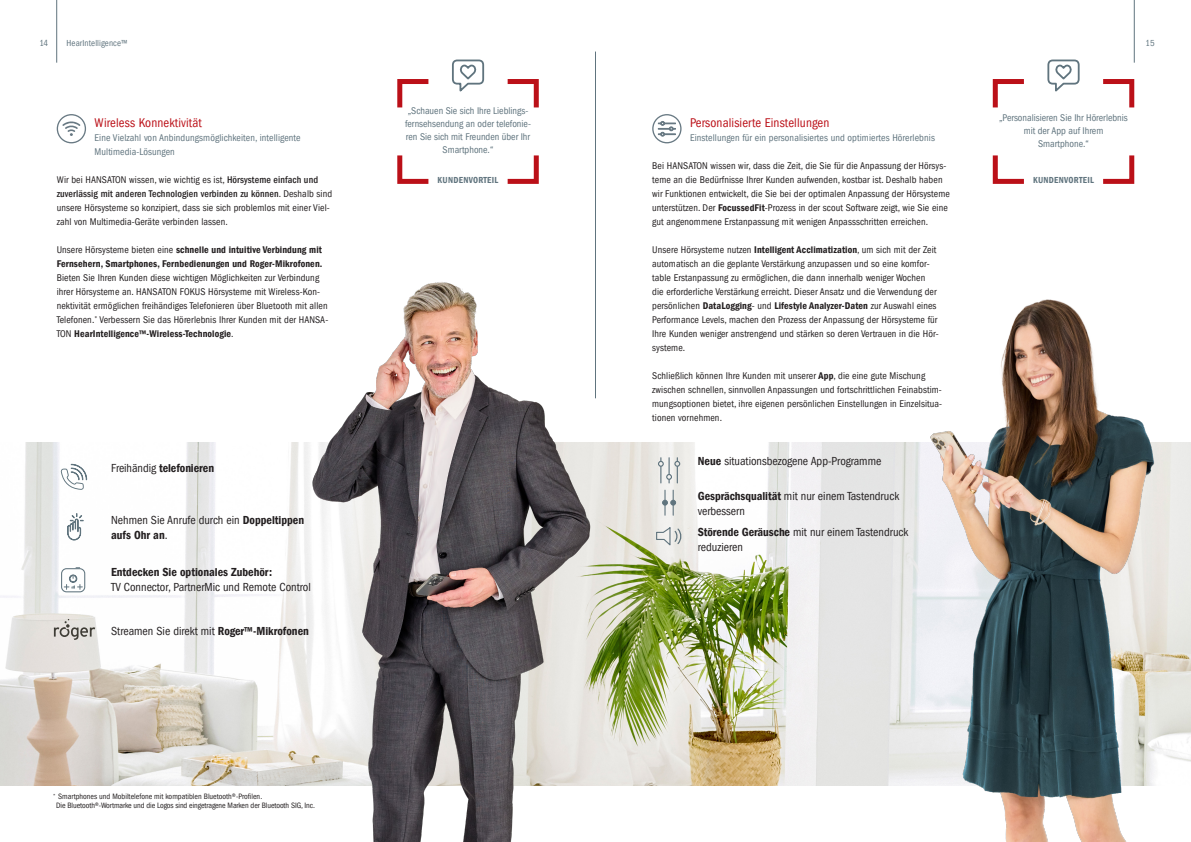
<style>
.page{position:relative;width:1191px;height:842px;background:#fff}
.page>*{position:absolute;margin:0;border:0;box-sizing:border-box;transform-origin:0 0}
.t1{font:condensed 13px "Franklin Gothic LT Pro";letter-spacing:.01em;color:#bb1018}
.t2{font:condensed 12px/15px "Franklin Gothic LT Pro";color:#231f20}
.t3{font:12px "Franklin Gothic LT Pro Dm Cn";letter-spacing:-.005em;color:#231f20}
.t4{font:condensed 10px/14px "Franklin Gothic LT Pro";letter-spacing:.01em;color:#231f20}
.t5{font:condensed 10px/13px "Franklin Gothic LT Pro";color:#60747e;text-align:center}
.t6{font:9px "Franklin Gothic LT Pro Dm Cn";letter-spacing:.03em;color:#60747e}
.t7{font:condensed 9px "Franklin Gothic LT Pro";letter-spacing:.01em;color:#60747e}
.t8{font:condensed 8px "Franklin Gothic LT Pro";letter-spacing:-.01em;color:#231f20}
.s1{font-weight:500}
.s2{font-family:"Franklin Gothic LT Pro Dm Cn";font-stretch:normal}
.s3{font-family:"Franklin Gothic LT Pro";font-stretch:condensed}
</style>
<div class="page">
<img style="left:0;top:442px;width:897px;height:343px">
<img style="left:295px;top:282px;width:301px;height:560px">
<img style="left:897px;top:299px;width:294px;height:543px">
<hr style="left:595px;top:52px;width:1px;height:346px;background:#60747e">
<div style="left:61px;top:568px;width:24px;height:24px;border:1px solid #60747e;border-radius:5px"></div>
<svg style="left:64px;top:574px;width:18px;height:15px"></svg>
<svg style="left:57px;top:114px;width:29px;height:29px"></svg>
<svg style="left:652px;top:114px;width:29px;height:29px"></svg>
<svg style="left:54px;top:619px;width:41px;height:21px"></svg>
<svg style="left:67px;top:513px;width:17px;height:28px"></svg>
<svg style="left:61px;top:464px;width:26px;height:26px"></svg>
<svg style="left:658px;top:457px;width:22px;height:26px"></svg>
<svg style="left:662px;top:490px;width:13px;height:25px"></svg>
<svg style="left:656px;top:526px;width:26px;height:21px"></svg>
<hr style="left:56px;top:0;width:1px;height:63px;background:#60747e">
<hr style="left:1134px;top:0;width:1px;height:63px;background:#60747e">
<svg style="left:397px;top:59px;width:142px;height:125px"></svg>
<svg style="left:992px;top:59px;width:143px;height:125px"></svg>
<p class="t7" style="left:39px;top:38px;width:10px">14</p>
<p class="t7" style="left:1145px;top:38px;width:11px">15</p>
<p class="t7" style="left:67px;top:38px;width:62px">HearIntelligence™</p>
<p class="t1" style="left:95px;top:116px;width:109px">Wireless Konnektivität</p>
<p class="t5" style="left:95px;top:131px;width:208px;line-height:14px;text-align:left">Eine Vielzahl von Anbindungsmöglichkeiten, intelligente<br>Multimedia-Lösungen</p>
<p class="t4" style="left:57px;top:173px;width:277px">Wir bei HANSATON wissen, wie wichtig es ist, <span class="s1">Hörsysteme einfach und zuverlässig mit anderen Technologien verbinden zu können</span>. Deshalb sind unsere Hörsysteme so konzipiert, dass sie sich problemlos mit einer Viel&shy;zahl von Multimedia-Geräte verbinden lassen.</p>
<p class="t4" style="left:57px;top:243px;width:273px">Unsere Hörsysteme bieten eine <span class="s2">schnelle und intuitive Verbindung mit Fernsehern, Smartphones, Fernbedienungen und Roger-Mikrofonen.<br></span>Bieten Sie Ihren Kunden diese wichtigen Möglichkeiten zur Verbindung ihrer Hörsysteme an. HANSATON FOKUS Hörsysteme mit Wireless-Kon&shy;nektivität ermöglichen freihändiges Telefonieren über Bluetooth mit allen Telefonen.<sup>*</sup> Verbessern Sie das Hörerlebnis Ihrer Kunden mit der HANSA-TON <span class="s2">HearIntelligence™-Wireless-Technologie</span>.</p>
<p class="t3" style="left:111px;top:461px;width:104px"><span class="s3">Freihändig</span> telefonieren</p>
<p class="t2" style="left:111px;top:512px;width:194px">Nehmen Sie Anrufe durch ein <span class="s2">Doppeltippen aufs Ohr an</span>.</p>
<p class="t2" style="left:111px;top:565px;width:201px"><span class="s2">Entdecken Sie optionales Zubehör:<br></span>TV Connector, PartnerMic und Remote Control</p>
<p class="t2" style="left:111px;top:623px;width:199px">Streamen Sie direkt mit <span class="s2">Roger™-Mikrofonen</span></p>
<p class="t8" style="left:53px;top:792px;width:210px"><sup>*</sup> Smartphones und Mobiltelefone mit kompatiblen Bluetooth®-Profilen.</p>
<p class="t8" style="left:56px;top:801px;width:260px">Die Bluetooth®-Wortmarke und die Logos sind eingetragene Marken der Bluetooth SIG, Inc.</p>
<p class="t5" style="left:405px;top:105px;width:127px">„Schauen Sie sich Ihre Lieblings&shy;fernsehsendung an oder telefonie&shy;ren Sie sich mit Freunden über Ihr<br>Smartphone.“</p>
<p class="t6" style="left:437px;top:174px;width:62px">KUNDENVORTEIL</p>
<p class="t1" style="left:690px;top:116px;width:141px">Personalisierte Einstellungen</p>
<p class="t5" style="left:690px;top:131px;width:246px">Einstellungen für ein personalisiertes und optimiertes Hörerlebnis</p>
<p class="t4" style="left:652px;top:159px;width:299px">Bei HANSATON wissen wir, dass die Zeit, die Sie für die Anpassung der Hörsys&shy;teme an die Bedürfnisse Ihrer Kunden aufwenden, kostbar ist. Deshalb haben wir Funktionen entwickelt, die Sie bei der optimalen Anpassung der Hörsysteme unterstützen. Der <span class="s2">FocussedFit</span>-Prozess in der scout Software zeigt, wie Sie eine gut angenommene Erstanpassung mit wenigen Anpassschritten erreichen.</p>
<p class="t4" style="left:652px;top:243px;width:288px">Unsere Hörsysteme nutzen <span class="s2">Intelligent Acclimatization</span>, um sich mit der Zeit automatisch an die geplante Verstärkung anzupassen und so eine komfor&shy;table Erstanpassung zu ermöglichen, die dann innerhalb weniger Wochen die erforderliche Verstärkung erreicht. Dieser Ansatz und die Verwendung der persönlichen <span class="s2">DataLogging</span>- und <span class="s2">Lifestyle Analyzer-Daten</span> zur Auswahl eines Performance Levels, machen den Prozess der Anpassung der Hörsysteme für Ihre Kunden weniger anstrengend und stärken so deren Vertrauen in die Hör&shy;systeme.</p>
<p class="t4" style="left:652px;top:369px;width:291px">Schließlich können Ihre Kunden mit unserer <span class="s2">App</span>, die eine gute Mischung zwischen schnellen, sinnvollen Anpassungen und fortschrittlichen Feinabstim&shy;mungsoptionen bietet, ihre eigenen persönlichen Einstellungen in Einzelsitua&shy;tionen vornehmen.</p>
<p class="t2" style="left:698px;top:454px;width:185px"><span class="s2">Neue</span> situationsbezogene App-Programme</p>
<p class="t2" style="left:698px;top:489px;width:203px"><span class="s2">Gesprächsqualität</span> mit nur einem Tastendruck verbessern</p>
<p class="t2" style="left:698px;top:525px;width:212px"><span class="s2">Störende Geräusche</span> mit nur einem Tastendruck reduzieren</p>
<p class="t5" style="left:999px;top:111px;width:130px">„Personalisieren Sie Ihr Hörerlebnis mit der App auf Ihrem<br>Smartphone.“</p>
<p class="t6" style="left:1033px;top:174px;width:62px">KUNDENVORTEIL</p>
</div>
